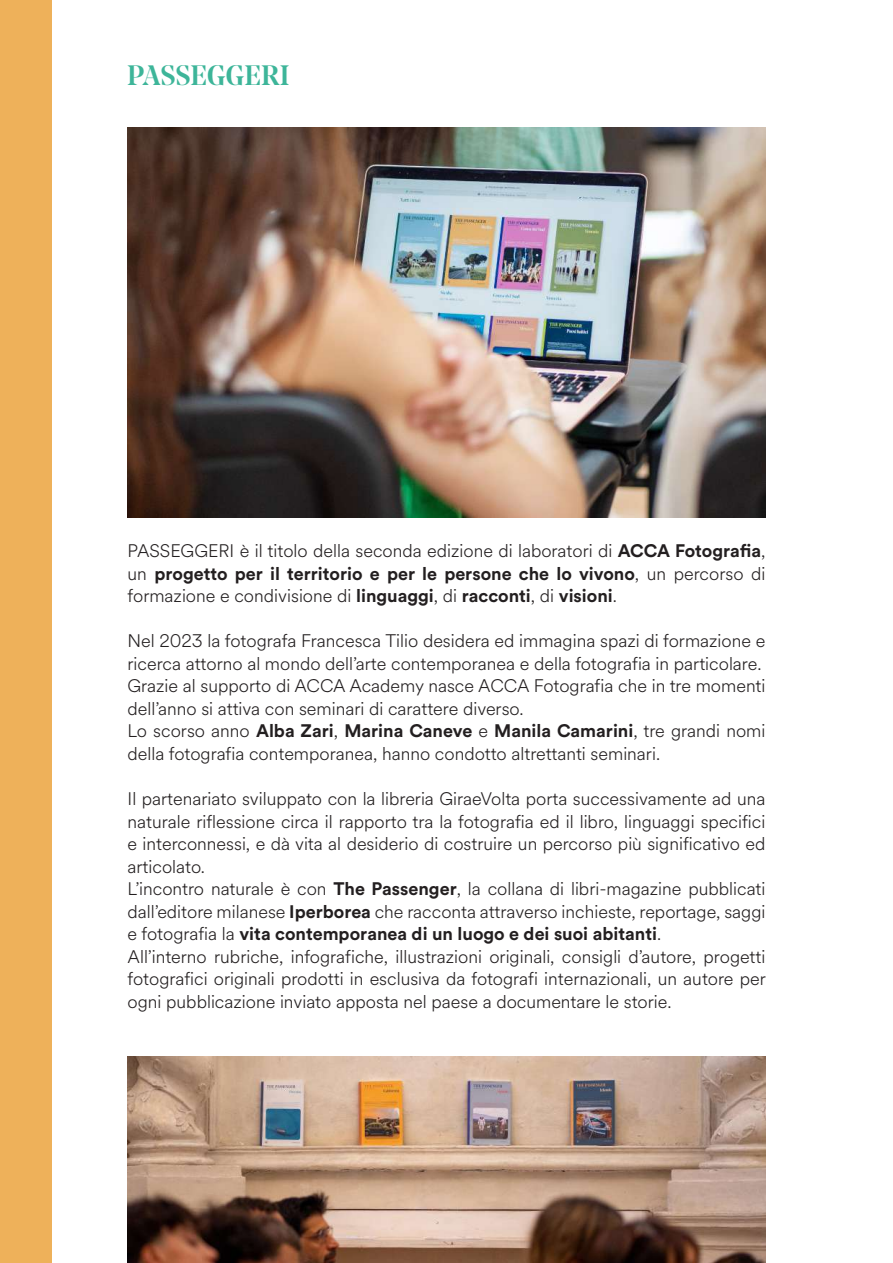
<style>
.page{position:relative;width:893px;height:1263px;background:#fff}
.page>*{position:absolute;margin:0;border:0;box-sizing:border-box;transform-origin:0 0}
.t1{font:500 27.9px "Noe Display";color:#3db599}
.t2{font:300 18px/22.5px "Circular Spotify Text";color:#231f20}
.t3{font:700 18px "Circular Std";color:#231f20}
.s1{font-family:"Circular Std";font-weight:700}
.s2{font-family:"Circular Spotify Text";font-weight:300}
</style>
<div class="page">
<img style="left:128px;top:128px;width:637px;height:389px">
<img style="left:128px;top:1057px;width:637px;height:206px">
<div style="left:0;top:0;width:51px;height:1263px;background:#eeb15a"></div>
<h1 class="t1" style="left:127px;top:63px;width:164px">PASSEGGERI</h1>
<p class="t2" style="left:128px;top:540px;width:639px">PASSEGGERI è il titolo della seconda edizione di laboratori di <span class="s1">ACCA Fotografia</span>,</p>
<p class="t3" style="left:128px;top:562px;width:639px"><span class="s2">un</span> progetto per il territorio e per le persone che lo vivono<span class="s2">, un percorso di</span></p>
<p class="t2" style="left:128px;top:585px;width:491px">formazione e condivisione di <span class="s1">linguaggi</span>, di <span class="s1">racconti</span>, di <span class="s1">visioni</span>.</p>
<p class="t2" style="left:128px;top:630px;width:639px">Nel 2023 la fotografa Francesca Tilio desidera ed immagina spazi di formazione e ricerca attorno al mondo dell’arte contemporanea e della fotografia in particolare.<br>Grazie al supporto di ACCA Academy nasce ACCA Fotografia che in tre momenti dell’anno si attiva con seminari di carattere diverso.</p>
<p class="t3" style="left:128px;top:719px;width:639px"><span class="s2">Lo scorso anno</span> Alba Zari<span class="s2">,</span> Marina Caneve <span class="s2">e</span> Manila Camarini<span class="s2">, tre grandi nomi</span></p>
<p class="t2" style="left:128px;top:743px;width:534px">della fotografia contemporanea, hanno condotto altrettanti seminari.</p>
<p class="t2" style="left:128px;top:788px;width:639px">Il partenariato sviluppato con la libreria GiraeVolta porta successivamente ad una naturale riflessione circa il rapporto tra la fotografia ed il libro, linguaggi specifici e interconnessi, e dà vita al desiderio di costruire un percorso più significativo ed articolato.<br>L’incontro naturale è con <span class="s1">The Passenger</span>, la collana di libri-magazine pubblicati dall’editore milanese <span class="s1">Iperborea</span> che racconta attraverso inchieste, reportage, saggi</p>
<p class="t3" style="left:128px;top:922px;width:535px"><span class="s2">e fotografia la</span> vita contemporanea di un luogo e dei suoi abitanti<span class="s2">.</span></p>
<p class="t2" style="left:128px;top:945px;width:640px;text-align:justify">All’interno rubriche, infografiche, illustrazioni originali, consigli d’autore, progetti fotografici originali prodotti in esclusiva da fotografi internazionali, un autore per ogni pubblicazione inviato apposta nel paese a documentare le storie.</p>
</div>
